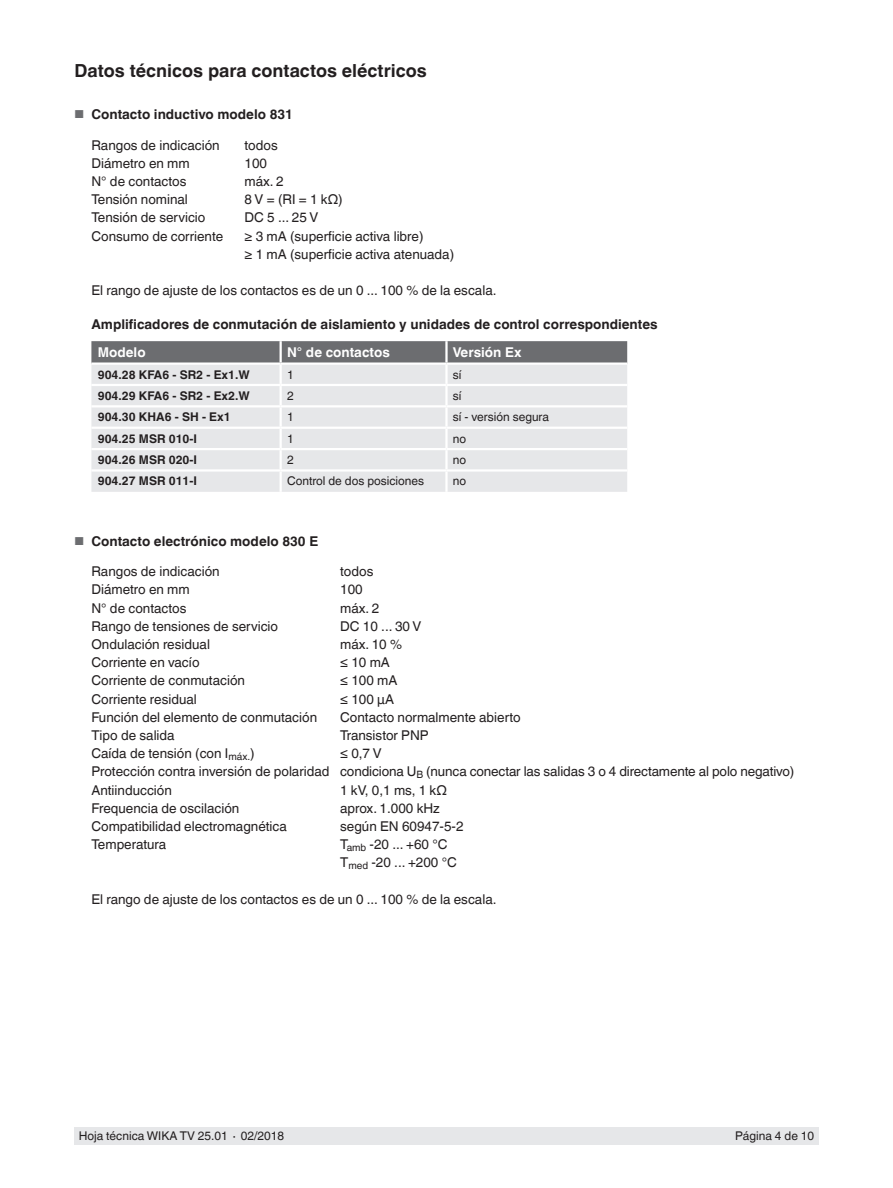
<style>
.page{position:relative;width:893px;height:1188px;background:#fff}
.page>*{position:absolute;margin:0;border:0;box-sizing:border-box;transform-origin:0 0}
.t1{font:700 18px "Helvetica World";color:#231f20}
.t2{font:13.5px/18.1px "Helvetica World";color:#231f20}
.t3{font:700 13.5px "Helvetica World";color:#231f20}
.t4{font:700 13.5px "Helvetica World";color:#fff}
.t5{font:700 12px "Helvetica World";color:#231f20}
.t6{font:12px "Helvetica World";color:#231f20}
.s1{font-weight:400;font-size:11.55px;color:#6c6d70}
</style>
<div class="page">
<div style="left:74px;top:1128px;width:745px;height:17px;background:#e6e7e9"></div>
<svg style="left:91px;top:407px;width:536px;height:20px;background:#e7e8e9"></svg>
<svg style="left:91px;top:341px;width:536px;height:64px;background:#bcbdc0"></svg>
<hr style="left:446px;top:384px;width:181px;height:2px;background:#fff">
<hr style="left:445px;top:386px;width:3px;height:19px;background:#fff">
<hr style="left:280px;top:407px;width:2px;height:20px;background:#fff">
<hr style="left:445px;top:407px;width:3px;height:20px;background:#fff">
<div style="left:91px;top:429px;width:536px;height:63px;background:#e6e7e9"></div>
<hr style="left:446px;top:448px;width:181px;height:2px;background:#fff">
<hr style="left:445px;top:450px;width:3px;height:19px;background:#fff">
<hr style="left:91px;top:469px;width:190px;height:3px;background:#fff">
<hr style="left:281px;top:469px;width:165px;height:3px;background:#fff">
<hr style="left:280px;top:472px;width:2px;height:20px;background:#fff">
<hr style="left:446px;top:469px;width:181px;height:3px;background:#fff">
<hr style="left:445px;top:472px;width:3px;height:20px;background:#fff">
<hr style="left:91px;top:362px;width:190px;height:3px;background:#fff">
<hr style="left:281px;top:362px;width:165px;height:3px;background:#fff">
<hr style="left:446px;top:362px;width:181px;height:3px;background:#fff">
<h1 class="t1" style="left:74px;top:60px;width:354px">Datos técnicos para contactos eléctricos</h1>
<p class="t3" style="left:74px;top:107px;width:220px"><span class="s1">■</span> Contacto inductivo modelo 831</p>
<p class="t2" style="left:91px;top:136px;width:130px">Rangos de indicación</p>
<p class="t2" style="left:244px;top:136px;width:35px">todos</p>
<p class="t2" style="left:91px;top:154px;width:100px">Diámetro en mm</p>
<p class="t2" style="left:244px;top:154px;width:24px">100</p>
<p class="t2" style="left:91px;top:172px;width:97px">N° de contactos</p>
<p class="t2" style="left:244px;top:172px;width:41px">máx. 2</p>
<p class="t2" style="left:91px;top:190px;width:98px">Tensión nominal</p>
<p class="t2" style="left:244px;top:190px;width:100px">8 V = (RI = 1 kΩ)</p>
<p class="t2" style="left:91px;top:209px;width:116px">Tensión de servicio</p>
<p class="t2" style="left:244px;top:209px;width:75px">DC 5 ... 25 V</p>
<p class="t2" style="left:91px;top:227px;width:133px">Consumo de corriente</p>
<p class="t2" style="left:244px;top:227px;width:211px">≥ 3 mA (superficie activa libre)<br>≥ 1 mA (superficie activa atenuada)</p>
<p class="t2" style="left:91px;top:281px;width:407px">El rango de ajuste de los contactos es de un 0 ... 100 % de la escala.</p>
<p class="t3" style="left:91px;top:317px;width:568px">Amplificadores de conmutación de aislamiento y unidades de control correspondientes</p>
<p class="t4" style="left:98px;top:345px;width:49px">Modelo</p>
<p class="t4" style="left:287px;top:345px;width:104px">N° de contactos</p>
<p class="t4" style="left:453px;top:345px;width:70px">Versión Ex</p>
<p class="t5" style="left:98px;top:367px;width:154px">904.28 KFA6 - SR2 - Ex1.W</p>
<p class="t6" style="left:287px;top:367px;width:8px">1</p>
<p class="t6" style="left:453px;top:367px;width:10px">sí</p>
<p class="t5" style="left:98px;top:389px;width:154px">904.29 KFA6 - SR2 - Ex2.W</p>
<p class="t6" style="left:287px;top:389px;width:8px">2</p>
<p class="t6" style="left:453px;top:389px;width:10px">sí</p>
<p class="t5" style="left:98px;top:410px;width:134px">904.30 KHA6 - SH - Ex1</p>
<p class="t6" style="left:287px;top:410px;width:8px">1</p>
<p class="t6" style="left:453px;top:410px;width:98px">sí - versión segura</p>
<p class="t5" style="left:98px;top:432px;width:101px">904.25 MSR 010-I</p>
<p class="t6" style="left:287px;top:432px;width:8px">1</p>
<p class="t6" style="left:453px;top:432px;width:15px">no</p>
<p class="t5" style="left:98px;top:453px;width:101px">904.26 MSR 020-I</p>
<p class="t6" style="left:287px;top:453px;width:8px">2</p>
<p class="t6" style="left:453px;top:453px;width:15px">no</p>
<p class="t5" style="left:98px;top:474px;width:101px">904.27 MSR 011-I</p>
<p class="t6" style="left:287px;top:474px;width:139px">Control de dos posiciones</p>
<p class="t6" style="left:453px;top:474px;width:15px">no</p>
<p class="t3" style="left:74px;top:533px;width:245px"><span class="s1">■</span> Contacto electrónico modelo 830 E</p>
<p class="t2" style="left:91px;top:563px;width:130px">Rangos de indicación</p>
<p class="t2" style="left:340px;top:563px;width:35px">todos</p>
<p class="t2" style="left:91px;top:581px;width:100px">Diámetro en mm</p>
<p class="t2" style="left:340px;top:581px;width:24px">100</p>
<p class="t2" style="left:91px;top:599px;width:97px">N° de contactos</p>
<p class="t2" style="left:340px;top:599px;width:41px">máx. 2</p>
<p class="t2" style="left:91px;top:617px;width:188px">Rango de tensiones de servicio</p>
<p class="t2" style="left:340px;top:617px;width:83px">DC 10 ... 30 V</p>
<p class="t2" style="left:91px;top:635px;width:120px">Ondulación residual</p>
<p class="t2" style="left:340px;top:635px;width:63px">máx. 10 %</p>
<p class="t2" style="left:91px;top:654px;width:110px">Corriente en vacío</p>
<p class="t2" style="left:340px;top:654px;width:51px">≤ 10 mA</p>
<p class="t2" style="left:91px;top:672px;width:155px">Corriente de conmutación</p>
<p class="t2" style="left:340px;top:672px;width:59px">≤ 100 mA</p>
<p class="t2" style="left:91px;top:690px;width:107px">Corriente residual</p>
<p class="t2" style="left:340px;top:690px;width:55px">≤ 100 µA</p>
<p class="t2" style="left:91px;top:708px;width:227px">Función del elemento de conmutación</p>
<p class="t2" style="left:340px;top:708px;width:182px">Contacto normalmente abierto</p>
<p class="t2" style="left:91px;top:726px;width:85px">Tipo de salida</p>
<p class="t2" style="left:340px;top:726px;width:90px">Transistor PNP</p>
<p class="t2" style="left:91px;top:745px;width:165px">Caída de tensión (con I<sub>máx.</sub>)</p>
<p class="t2" style="left:91px;top:744px;width:704px;text-indent:249px">≤ 0,7 V<br>Protección contra inversión de polaridad condiciona U<sub>B</sub> (nunca conectar las salidas 3 o 4 directamente al polo negativo)<br>Antiinducción</p>
<p class="t2" style="left:340px;top:781px;width:108px">1 kV, 0,1 ms, 1 kΩ</p>
<p class="t2" style="left:91px;top:799px;width:149px">Frequencia de oscilación</p>
<p class="t2" style="left:340px;top:799px;width:101px">aprox. 1.000 kHz</p>
<p class="t2" style="left:91px;top:817px;width:197px">Compatibilidad electromagnética</p>
<p class="t2" style="left:340px;top:817px;width:125px">según EN 60947-5-2</p>
<p class="t2" style="left:91px;top:835px;width:76px">Temperatura</p>
<p class="t2" style="left:340px;top:835px;width:118px">T<sub>amb</sub> -20 ... +60 °C<br>T<sub>med</sub> -20 ... +200 °C</p>
<p class="t2" style="left:91px;top:890px;width:407px">El rango de ajuste de los contactos es de un 0 ... 100 % de la escala.</p>
<p class="t6" style="left:79px;top:1129px;width:207px">Hoja técnica WIKA TV 25.01 ∙ 02/2018</p>
<p class="t6" style="left:735px;top:1129px;width:81px">Página 4 de 10</p>
</div>
